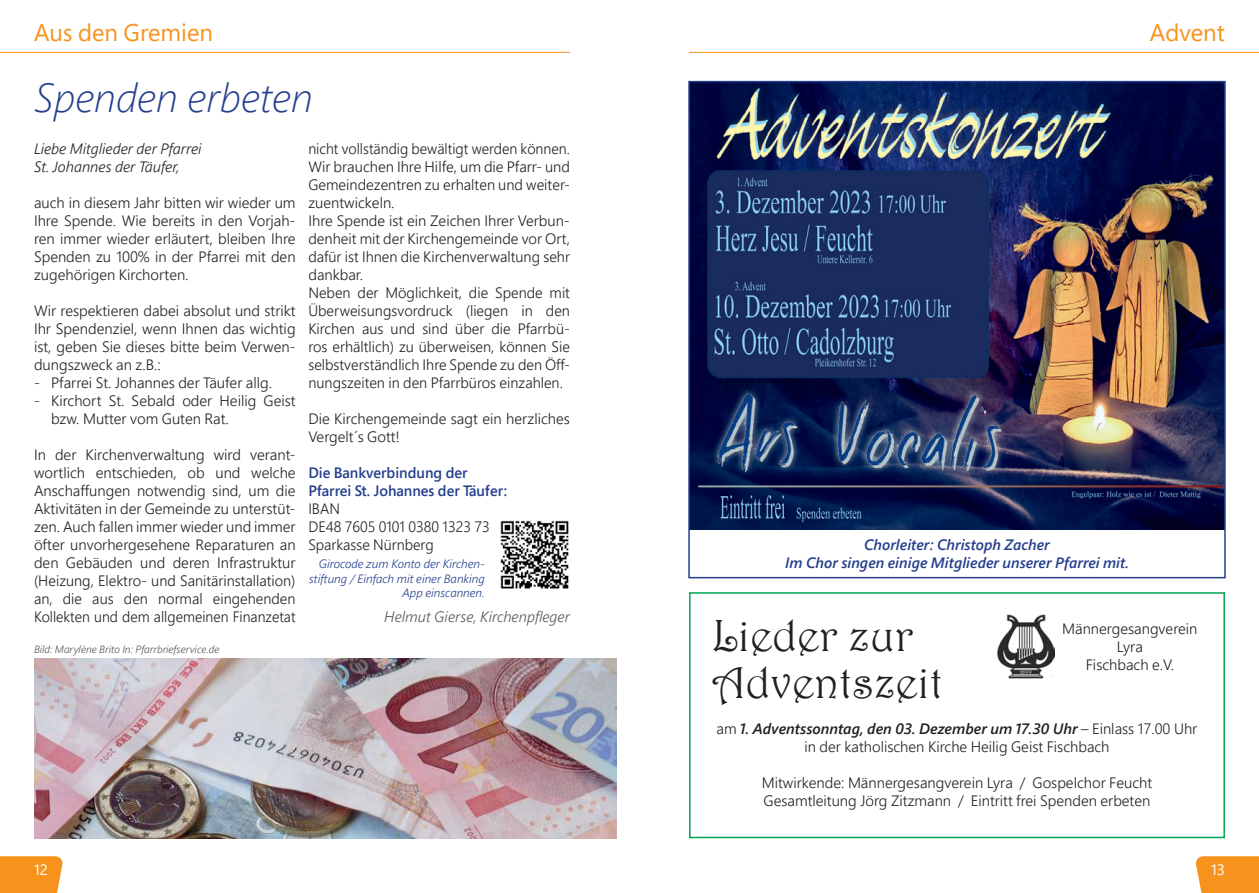
<style>
.page{position:relative;width:1259px;height:893px;background:#fff}
.page>*{position:absolute;margin:0;border:0;box-sizing:border-box;transform-origin:0 0}
.Fließtext_10_pt{font:45px/46.5px "Harrington";color:#231f20}
._2_Headline_28_pt{font:italic 300 40.5px "Segoe Pro";color:#253f8e}
.t1{font:24px "Segoe Pro";color:#f7931d}
.Fließtext_10_pt-2{font:300 15px/18px "Segoe Pro";color:#231f20;text-align:justify}
.Fließtext_10_pt-3{font:italic 600 15px/18px "Segoe Pro";color:#253f8e;text-align:center}
.Fließtext_10_pt-4{font:italic 600 15px "Segoe Pro";color:#231f20}
.Fließtext_10_pt-5{font:600 15px/18px "Segoe Pro";color:#253f8e}
.Fließtext_10_pt-6{font:italic 300 15px/18px "Segoe Pro";color:#231f20}
.Fließtext_10_pt-7{font:300 15px "Segoe Pro";color:#231f20;scale:.96 1}
.Fließtext_10_pt-8{font:italic 300 15px "Segoe Pro";color:#57585a}
.t2{font:15px "Segoe Pro";color:#fff}
.Einleitung_Fließtext_italic_10pt{font:italic 300 12px/14.4px "Segoe Pro";color:#253f8e;text-align:right}
.Fließtext_10_pt-9{font:italic 300 10.5px "Segoe Pro";color:#57585a}
.s1{font-weight:300;font-style:normal}
</style>
<div class="page">
<hr style="left:689px;top:52px;width:570px;height:1px;background:#f7931d">
<hr style="left:0;top:52px;width:570px;height:1px;background:#f7931d">
<svg style="left:0;top:856px;width:63px;height:37px;background:#f79829"></svg>
<svg style="left:1196px;top:856px;width:63px;height:37px;background:#f79727"></svg>
<img style="left:691px;top:84px;width:531px;height:445px">
<div style="left:688px;top:81px;width:537px;height:497px;border:2px solid #253f8e"></div>
<div style="left:689px;top:592px;width:536px;height:246px;border:2px solid #00a54f"></div>
<img style="left:998px;top:615px;width:56px;height:63px">
<img style="left:500px;top:520px;width:69px;height:69px">
<img style="left:34px;top:658px;width:583px;height:180px">
<p class="t1" style="left:34px;top:16px;width:180px">Aus den Gremien</p>
<p class="t1" style="left:1149px;top:16px;width:77px">Advent</p>
<p class="_2_Headline_28_pt" style="left:34px;top:70px;width:280px">Spenden erbeten</p>
<p class="Fließtext_10_pt-6" style="left:34px;top:139px;width:169px">Liebe Mitglieder der Pfarrei<br>St. Johannes der Täufer,</p>
<p class="Fließtext_10_pt-2" style="left:34px;top:193px;width:263px">auch in diesem Jahr bitten wir wieder um Ihre Spende. Wie bereits in den Vorjah&shy;ren immer wieder erläutert, bleiben Ihre Spenden zu 100% in der Pfarrei mit den zugehörigen Kirchorten.</p>
<p class="Fließtext_10_pt-2" style="left:34px;top:301px;width:263px">Wir respektieren dabei absolut und strikt Ihr Spendenziel, wenn Ihnen das wichtig ist, geben Sie dieses bitte beim Verwen&shy;dungszweck an z.B.:</p>
<p class="Fließtext_10_pt-2" style="left:34px;top:373px;width:239px">- Pfarrei St. Johannes der Täufer allg.</p>
<p class="Fließtext_10_pt-2" style="left:51px;top:391px;width:246px;text-indent:-17px">- Kirchort St. Sebald oder Heilig Geist bzw. Mutter vom Guten Rat.</p>
<p class="Fließtext_10_pt-2" style="left:34px;top:445px;width:263px">In der Kirchenverwaltung wird verant&shy;wortlich entschieden, ob und welche Anschaffungen notwendig sind, um die Aktivitäten in der Gemeinde zu unterstüt&shy;zen. Auch fallen immer wieder und immer öfter unvorhergesehene Reparaturen an den Gebäuden und deren Infrastruktur (Heizung, Elektro- und Sanitärinstallation) an, die aus den normal eingehenden Kollekten und dem allgemeinen Finanzetat</p>
<p class="Fließtext_10_pt-7" style="left:308px;top:138px;width:274px">nicht vollständig bewältigt werden können.</p>
<p class="Fließtext_10_pt-2" style="left:308px;top:157px;width:263px">Wir brauchen Ihre Hilfe, um die Pfarr- und Gemeindezentren zu erhalten und weiter&shy;zuentwickeln.</p>
<p class="Fließtext_10_pt-2" style="left:308px;top:211px;width:263px">Ihre Spende ist ein Zeichen Ihrer Verbun&shy;denheit mit der Kirchengemeinde vor Ort, dafür ist Ihnen die Kirchenverwaltung sehr dankbar.</p>
<p class="Fließtext_10_pt-2" style="left:308px;top:283px;width:263px">Neben der Möglichkeit, die Spende mit Überweisungsvordruck (liegen in den Kirchen aus und sind über die Pfarrbü&shy;ros erhältlich) zu überweisen, können Sie selbstverständlich Ihre Spende zu den Öff&shy;nungszeiten in den Pfarrbüros einzahlen.</p>
<p class="Fließtext_10_pt-2" style="left:308px;top:409px;width:263px">Die Kirchengemeinde sagt ein herzliches<br>Vergelt´s Gott!</p>
<p class="Fließtext_10_pt-5" style="left:308px;top:463px;width:200px">Die Bankverbindung der<br>Pfarrei St. Johannes der Täufer:</p>
<p class="Fließtext_10_pt-2" style="left:308px;top:499px;width:183px;text-align:left">IBAN<br>DE48 7605 0101 0380 1323 73<br>Sparkasse Nürnberg</p>
<p class="Einleitung_Fließtext_italic_10pt" style="left:309px;top:556px;width:177px">Girocode zum Konto der Kirchen&shy;stiftung / Einfach mit einer Banking<br>App einscannen.</p>
<p class="Fließtext_10_pt-8" style="left:384px;top:606px;width:187px">Helmut Gierse, Kirchenpfleger</p>
<p class="Fließtext_10_pt-9" style="left:34px;top:642px;width:187px">Bild: Marylène Brito In: Pfarrbriefservice.de</p>
<p class="Fließtext_10_pt-3" style="left:785px;top:535px;width:345px">Chorleiter: Christoph Zacher<br>Im Chor singen einige Mitglieder unserer Pfarrei mit.</p>
<p class="Fließtext_10_pt" style="left:712px;top:612px;width:232px">Lieder zur<br>Adventszeit</p>
<p class="Fließtext_10_pt-4" style="left:716px;top:718px;width:482px"><span class="s1">am</span> 1. Adventssonntag, den 03. Dezember um 17.30 Uhr <span class="s1">– Einlass 17.00 Uhr</span></p>
<p class="Fließtext_10_pt-2" style="left:804px;top:737px;width:306px">in der katholischen Kirche Heilig Geist Fischbach</p>
<p class="Fließtext_10_pt-2" style="left:762px;top:773px;width:392px">Mitwirkende: Männergesangverein Lyra / Gospelchor Feucht</p>
<p class="Fließtext_10_pt-2" style="left:763px;top:791px;width:388px">Gesamtleitung Jörg Zitzmann / Eintritt frei Spenden erbeten</p>
<p class="Fließtext_10_pt-2" style="left:1062px;top:620px;width:137px;text-align:center">Männergesangverein<br>Lyra</p>
<p class="Fließtext_10_pt-2" style="left:1085px;top:656px;width:90px">Fischbach e.V.</p>
<p class="t2" style="left:34px;top:859px;width:15px">12</p>
<p class="t2" style="left:1211px;top:859px;width:15px">13</p>
</div>
